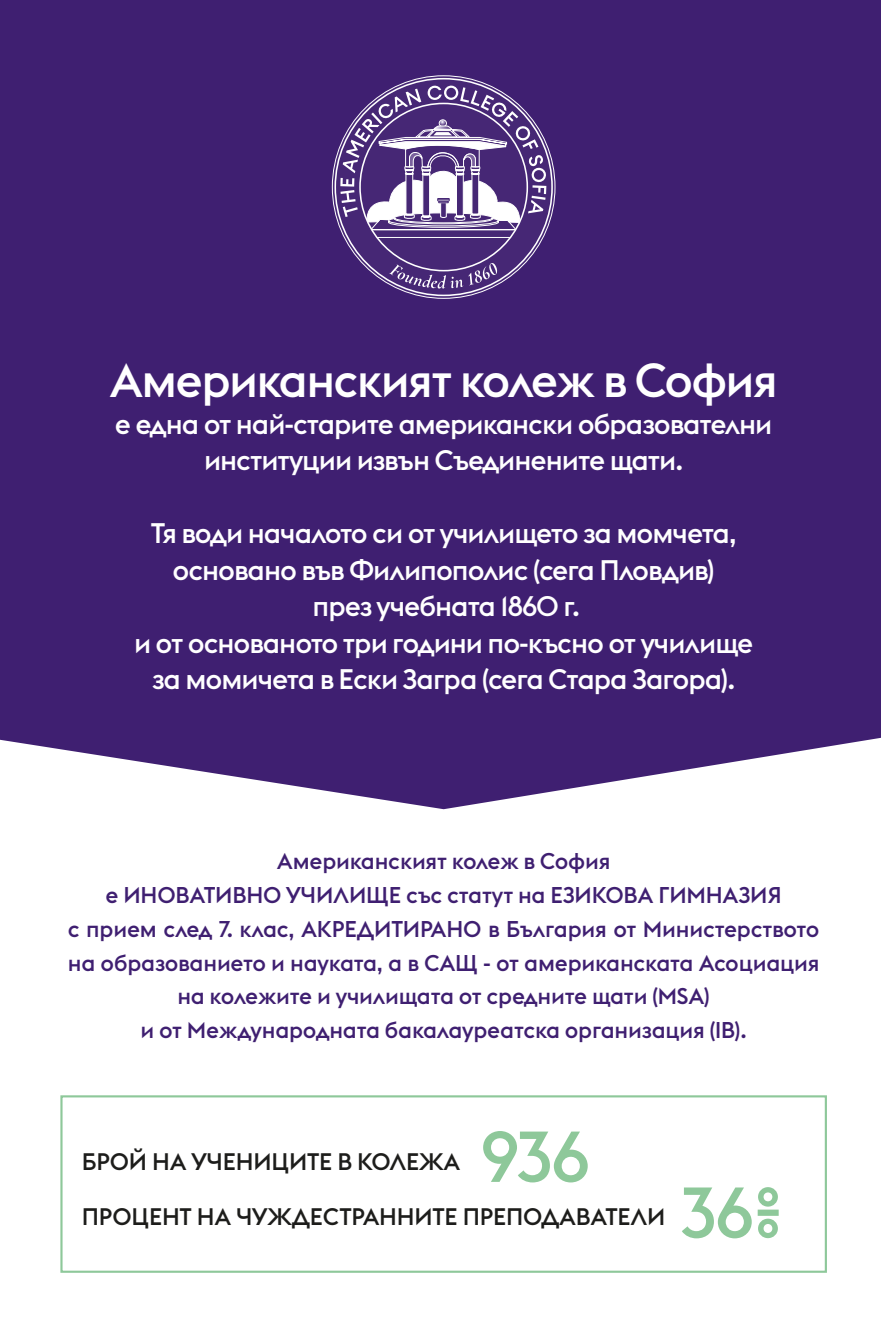
<style>
.page{position:relative;width:881px;height:1340px;background:#fff}
.page>*{position:absolute;margin:0;border:0;box-sizing:border-box;transform-origin:0 0}
.t1{font:500 70.88px "Euclid Flex";color:#8ec89a}
.t2{font:500 47.25px "Euclid Flex";letter-spacing:-.035em;color:#fff}
.t3{font:500 27.9px/36.4px "Euclid Flex";letter-spacing:-.035em;color:#fff;text-align:center}
.t4{font:500 23.62px "Euclid Flex";letter-spacing:-.01em;color:#1d1d1b}
.t5{font:500 22.5px/33.8px "Euclid Flex";letter-spacing:-.01em;color:#3f1f71;text-align:center}
</style>
<div class="page">
<div style="left:0;top:0;width:880px;height:809px;background:#3f1f71"></div>
<div style="left:60px;top:1095px;width:766px;height:177px;border:2px solid #8ec89a"></div>
<svg style="left:333px;top:77px;width:220px;height:220px;background:#6d5492"></svg>
<h2 class="t2" style="left:109px;top:352px;width:669px">Американският колеж в София</h2>
<p class="t3" style="left:115px;top:405px;width:659px">е една от най-старите американски образователни институции извън Съединените щати.</p>
<p class="t3" style="left:134px;top:515px;width:620px">Тя води началото си от училището за момчета, основано във Филипополис (сега Пловдив)<br>през учебната 1860 г.<br>и от основаното три години по-късно от училище за момичета в Ески Загра (сега Стара Загора).</p>
<p class="t5" style="left:68px;top:844px;width:752px">Американският колеж в София<br>е ИНОВАТИВНО УЧИЛИЩЕ със статут на ЕЗИКОВА ГИМНАЗИЯ<br>с прием след 7. клас, АКРЕДИТИРАНО в България от Министерството на образованието и науката, а в САЩ - от американската Асоциация на колежите и училищата от средните щати (MSA)<br>и от Международната бакалауреатска организация (IB).</p>
<h1 class="t1" style="left:481px;top:1113px;width:110px">936</h1>
<p class="t4" style="left:82px;top:1202px;width:585px">ПРОЦЕНТ НА ЧУЖДЕСТРАННИТЕ ПРЕПОДАВАТЕЛИ</p>
<p class="t4" style="left:82px;top:1147px;width:380px">БРОЙ НА УЧЕНИЦИТЕ В КОЛЕЖА</p>
<h1 class="t1" style="left:679px;top:1169px;width:105px">36%</h1>
</div>
